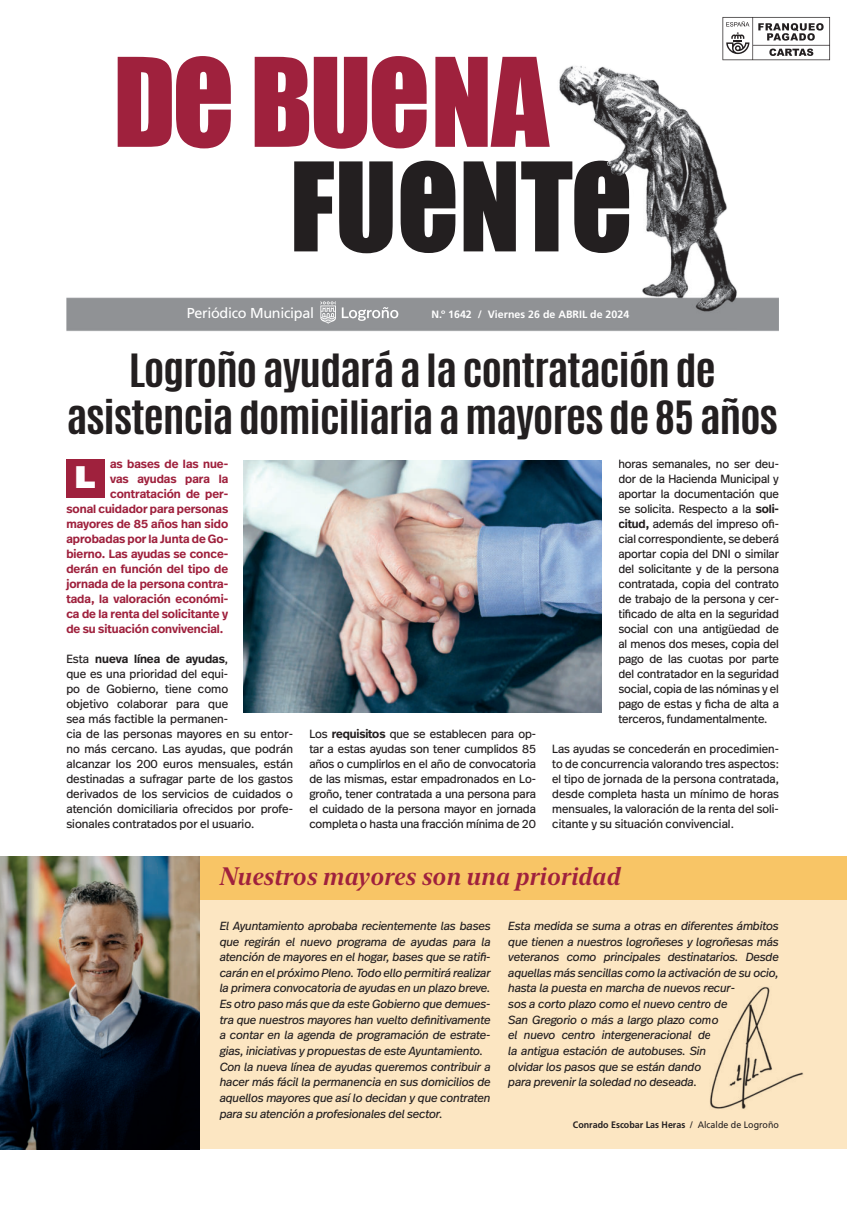
<style>
.page{position:relative;width:847px;height:1205px;background:#fff}
.page>*{position:absolute;margin:0;border:0;box-sizing:border-box;transform-origin:0 0}
.t1{font:700 38.25px/47.5px "Antonio";letter-spacing:-.03em;color:#231f20;text-align:center;scale:1.15 1}
.t2{font:900 31.25px "Frutiger LT Std";color:#fff}
.t3{font:14.38px "Frutiger LT Std";letter-spacing:-.02em;color:#fff}
.t4{font:italic 600 12.25px "New York Large";color:#9f213d}
.t5{font:11.88px/15px "Real Head Pro";color:#231f20;text-align:justify}
.t6{font:600 11.88px "Real Head Pro";color:#9f213d}
.t7{font:italic 11.75px/15.6px "Real Head Pro";letter-spacing:-.005em;color:#231f20}
.t8{font:700 10.62px "Frutiger LT Std";color:#fff}
.t9{font:700 9.38px "Frutiger LT Std";color:#231f20;scale:.95 1}
.s1{font-weight:600}
.s2{font-weight:400}
</style>
<div class="page">
<div style="left:198px;top:899px;width:649px;height:249px;background:#fce6c2"></div>
<div style="left:198px;top:856px;width:649px;height:43px;background:#f8c566"></div>
<img style="left:0;top:856px;width:199px;height:292px">
<img style="left:710px;top:987px;width:93px;height:122px">
<img style="left:66px;top:64px;width:671px;height:267px">
<svg style="left:722px;top:17px;width:108px;height:43px"></svg>
<svg style="left:118px;top:56px;width:113px;height:92px"></svg>
<svg style="left:255px;top:56px;width:294px;height:93px"></svg>
<svg style="left:320px;top:301px;width:16px;height:22px"></svg>
<svg style="left:342px;top:307px;width:56px;height:14px"></svg>
<div style="left:66px;top:459px;width:38px;height:39px;background:#9f213d"></div>
<img style="left:243px;top:460px;width:359px;height:252px">
<p class="t3" style="left:187px;top:304px;width:129px">Periódico Municipal</p>
<p class="t8" style="left:431px;top:308px;width:199px">N.º 1642 / Viernes 26 de ABRIL de 2024</p>
<h1 class="t1" style="left:67px;top:346px;width:620px">Logroño ayudará a la contratación de asistencia domiciliaria a mayores de 85 años</h1>
<p class="t6" style="left:110px;top:458px;width:120px">as bases de las nue-</p>
<p class="t6" style="left:110px;top:473px;width:120px">vas ayudas para la</p>
<p class="t6" style="left:110px;top:488px;width:120px">contratación de per-</p>
<p class="t6" style="left:66px;top:503px;width:163px">sonal cuidador para personas</p>
<p class="t6" style="left:66px;top:518px;width:163px">mayores de 85 años han sido</p>
<p class="t6" style="left:66px;top:533px;width:163px">aprobadas por la Junta de Go-</p>
<p class="t6" style="left:66px;top:548px;width:163px">bierno. Las ayudas se conce-</p>
<p class="t6" style="left:66px;top:563px;width:163px">derán en función del tipo de</p>
<p class="t6" style="left:66px;top:578px;width:163px">jornada de la persona contra-</p>
<p class="t6" style="left:66px;top:593px;width:163px">tada, la valoración económi-</p>
<p class="t6" style="left:66px;top:608px;width:163px">ca de la renta del solicitante y</p>
<p class="t6" style="left:66px;top:623px;width:159px">de su situación convivencial.</p>
<p class="t5" style="left:66px;top:651px;width:228px;text-align:left">Esta <span class="s1">nueva línea de ayudas</span>,<br>que es una prioridad del equi-<br>po de Gobierno, tiene como<br>objetivo colaborar para que<br>sea más factible la permanen-<br>cia de las personas mayores en su entor&shy;no más cercano. Las ayudas, que podrán alcanzar los 200 euros mensuales, están destinadas a sufragar parte de los gastos derivados de los servicios de cuidados o atención domiciliaria ofrecidos por profe&shy;sionales contratados por el usuario.</p>
<h2 class="t2" style="left:75px;top:459px;width:22px">L</h2>
<p class="t5" style="left:309px;top:727px;width:228px">Los <span class="s1">requisitos</span> que se establecen para op&shy;tar a estas ayudas son tener cumplidos 85 años o cumplirlos en el año de convocatoria de las mismas, estar empadronados en Lo&shy;groño, tener contratada a una persona para el cuidado de la persona mayor en jornada completa o hasta una fracción mínima de 20</p>
<p class="t5" style="left:618px;top:456px;width:162px">horas semanales, no ser deu&shy;dor de la Hacienda Municipal y aportar la documentación que se solicita. Respecto a la <span class="s1">soli&shy;citud,</span> además del impreso ofi&shy;cial correspondiente, se deberá aportar copia del DNI o similar del solicitante y de la persona contratada, copia del contrato de trabajo de la persona y cer&shy;tificado de alta en la seguridad social con una antigüedad de al menos dos meses, copia del pago de las cuotas por parte del contratador en la seguridad social, copia de las nóminas y el pago de estas y ficha de alta a terceros, fundamentalmente.</p>
<p class="t5" style="left:552px;top:741px;width:228px">Las ayudas se concederán en procedimien&shy;to de concurrencia valorando tres aspectos: el tipo de jornada de la persona contratada, desde completa hasta un mínimo de horas mensuales, la valoración de la renta del soli&shy;citante y su situación convivencial.</p>
<p class="t4" style="left:219px;top:873px;width:402px">Nuestros mayores son una prioridad</p>
<p class="t7" style="left:220px;top:918px;width:272px">El Ayuntamiento aprobaba recientemente las bases que regirán el nuevo programa de ayudas para la atención de mayores en el hogar, bases que se ratifi&shy;carán en el próximo Pleno. Todo ello permitirá realizar la primera convocatoria de ayudas en un plazo breve.<br>Es otro paso más que da este Gobierno que demues&shy;tra que nuestros mayores han vuelto definitivamente a contar en la agenda de programación de estrate&shy;gias, iniciativas y propuestas de este Ayuntamiento.<br>Con la nueva línea de ayudas queremos contribuir a hacer más fácil la permanencia en sus domicilios de aquellos mayores que así lo decidan y que contraten para su atención a profesionales del sector.</p>
<p class="t7" style="left:508px;top:918px;width:272px">Esta medida se suma a otras en diferentes ámbitos que tienen a nuestros logroñeses y logroñesas más veteranos como principales destinatarios. Desde aquellas más sencillas como la activación de su ocio, hasta la puesta en marcha de nuevos recur-<br>sos a corto plazo como el nuevo centro de<br>San Gregorio o más a largo plazo como<br>el nuevo centro intergeneracional de<br>la antigua estación de autobuses. Sin<br>olvidar los pasos que se están dando<br>para prevenir la soledad no deseada.</p>
<p class="t9" style="left:573px;top:1119px;width:218px">Conrado Escobar Las Heras <span class="s2">/ Alcalde de Logroño</span></p>
</div>
